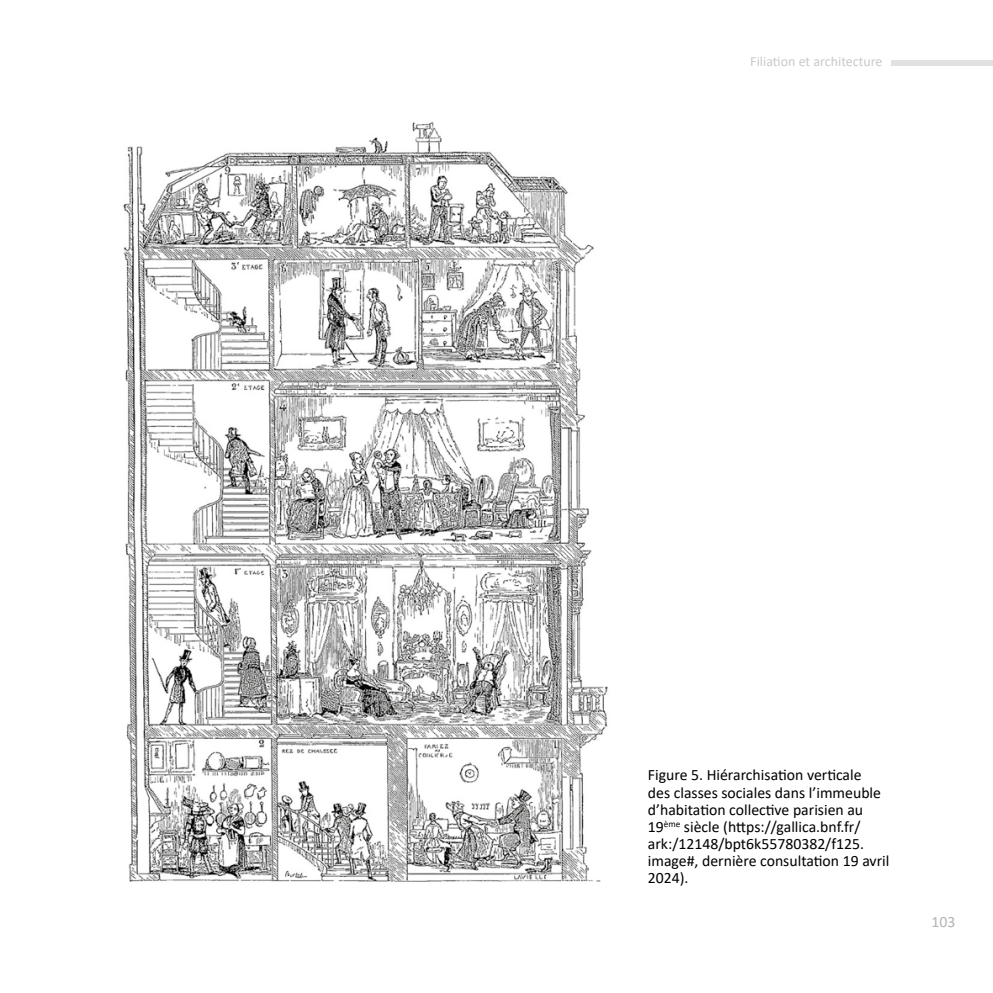
<style>
.page{position:relative;width:993px;height:993px;background:#fff}
.page>*{position:absolute;margin:0;border:0;box-sizing:border-box;transform-origin:0 0}
.t1{font:15.75px/17.2px "Calibri";color:#000}
.t2{font:15.75px "Calibri";color:#b5b4b4}
.t3{font:14px "Calibri";color:#c9c9c9}
</style>
<div class="page">
<div style="left:890px;top:61px;width:102px;height:5px;background:#e1e1e1"></div>
<img style="left:123px;top:122px;width:485px;height:760px">
<p class="t3" style="left:750px;top:52px;width:134px">Filiation et architecture</p>
<p class="t1" style="left:647px;top:766px;width:243px">Figure 5. Hiérarchisation verticale<br>des classes sociales dans l’immeuble d’habitation collective parisien au 19<sup>ème</sup> siècle (https://gallica.bnf.fr/ ark:/12148/bpt6k55780382/f125. image#, dernière consultation 19 avril 2024).</p>
<p class="t2" style="left:931px;top:910px;width:25px">103</p>
</div>
